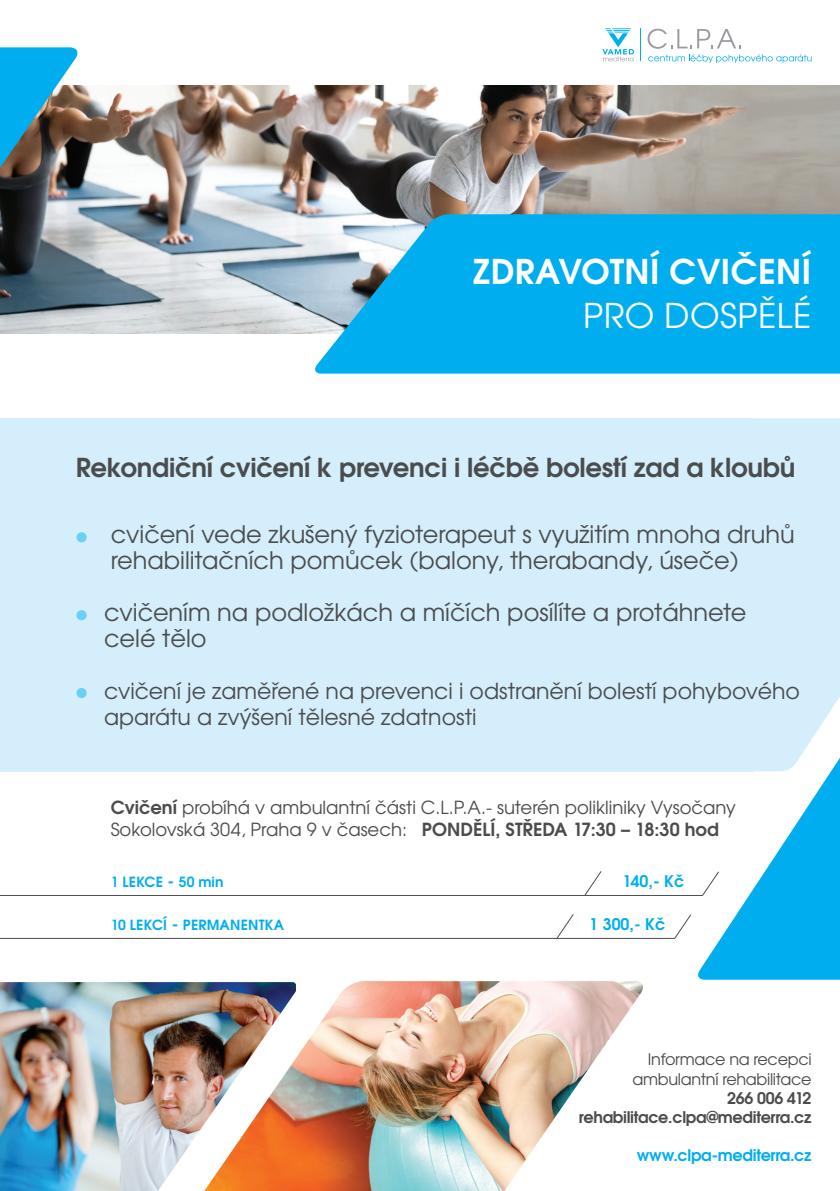
<style>
.page{position:relative;width:840px;height:1191px;background:#fff}
.page>*{position:absolute;margin:0;border:0;box-sizing:border-box;transform-origin:0 0}
.t1{font:34px "Avant Gar Got Itc LOT Dem";letter-spacing:.015em;color:#fff}
.t2{font:34px "Avant Gar Got Itc LOT Boo";letter-spacing:.015em;color:#fff}
.t3{font:26px "Avant Gar Got Itc LOT Dem";letter-spacing:-.01em;color:#4b4c4d}
.t4{font:24px/26px "Avant Gar Got Itc LOT Boo";color:#4b4c4d}
.t5{font:22px/26px "Avant Gar Got Itc LOT Boo";color:#4b4c4d}
.t6{font:18px "Avant Gar Got Itc LOT Boo";color:#4b4c4d}
.t7{font:16px "Avant Gar Got Itc LOT Boo";letter-spacing:-.02em;color:#4b4c4d}
.t8{font:16px "Avant Gar Got Itc LOT Dem";letter-spacing:-.02em;color:#4b4c4d}
.t9{font:16px "Avant Gar Got Itc LOT Dem";letter-spacing:-.02em;color:#00aeef}
.t10{font:14px "Avant Gar Got Itc LOT Dem";letter-spacing:.015em;color:#00aeef}
.s1{font-family:"Avant Gar Got Itc LOT Dem"}
.s2{font-size:16px}
</style>
<div class="page">
<img style="left:0;top:85px;width:839px;height:248px">
<img style="left:0;top:982px;width:204px;height:209px">
<svg style="left:313px;top:214px;width:526px;height:159px;background:#16b1eb"></svg>
<img style="left:0;top:47px;width:80px;height:175px">
<svg style="left:602px;top:28px;width:31px;height:33px"></svg>
<hr style="left:639px;top:28px;width:1px;height:33px;background:#00aeef">
<svg style="left:647px;top:29px;width:164px;height:34px"></svg>
<div style="left:753px;top:418px;width:86px;height:136px;background:#d4effb"></div>
<svg style="left:695px;top:554px;width:144px;height:425px"></svg>
<div style="left:0;top:418px;width:753px;height:353px;background:#d4effb"></div>
<img style="left:204px;top:981px;width:439px;height:210px">
<hr style="left:0;top:938px;width:674px;height:1px;background:#4b4c4d">
<svg style="left:555px;top:914px;width:19px;height:25px"></svg>
<svg style="left:672px;top:914px;width:19px;height:25px"></svg>
<div style="left:76px;top:532px;width:11px;height:10px;background:#6bcff6;border-radius:50%"></div>
<div style="left:76px;top:610px;width:11px;height:10px;background:#6bcff6;border-radius:50%"></div>
<div style="left:76px;top:688px;width:11px;height:10px;background:#6bcff6;border-radius:50%"></div>
<hr style="left:0;top:895px;width:702px;height:1px;background:#4b4c4d">
<svg style="left:584px;top:871px;width:18px;height:24px"></svg>
<svg style="left:700px;top:870px;width:19px;height:27px"></svg>
<p class="t1" style="left:473px;top:250px;width:339px">ZDRAVOTNÍ CVIČENÍ</p>
<p class="t2" style="left:582px;top:295px;width:230px">PRO DOSPĚLÉ</p>
<p class="t3" style="left:76px;top:451px;width:720px">Rekondiční cvičení k prevenci i léčbě bolestí zad a kloubů</p>
<p class="t4" style="left:111px;top:521px;width:685px">cvičení vede zkušený fyzioterapeut s využitím mnoha druhů rehabilitačních pomůcek (balony, therabandy, úseče)</p>
<p class="t4" style="left:104px;top:599px;width:643px">cvičením na podložkách a míčích posílíte a protáhnete celé tělo</p>
<p class="t5" style="left:104px;top:678px;width:697px">cvičení je zaměřené na prevenci i odstranění bolestí pohybového aparátu a zvýšení tělesné zdatnosti</p>
<p class="t6" style="left:111px;top:797px;width:626px"><span class="s1">Cvičení</span> probíhá v ambulantní části C.L.P.A.- suterén polikliniky Vysočany</p>
<p class="t6" style="left:111px;top:819px;width:609px">Sokolovská 304, Praha 9 v časech: <span class="s1">PONDĚLÍ, STŘEDA 17:30 – 18:30 hod</span></p>
<p class="t10" style="left:111px;top:873px;width:114px">1 LEKCE <span class="s2">-</span> 50 min</p>
<p class="t9" style="left:622px;top:871px;width:63px">140,- Kč</p>
<p class="t10" style="left:111px;top:916px;width:175px">10 LEKCÍ <span class="s2">-</span> PERMANENTKA</p>
<p class="t9" style="left:589px;top:914px;width:78px">1 300,- Kč</p>
<p class="t7" style="left:647px;top:1049px;width:165px">Informace na recepci</p>
<p class="t7" style="left:632px;top:1068px;width:180px">ambulantní rehabilitace</p>
<p class="t8" style="left:726px;top:1087px;width:86px">266 006 412</p>
<p class="t8" style="left:578px;top:1106px;width:234px">rehabilitace.clpa@mediterra.cz</p>
<p class="t9" style="left:636px;top:1145px;width:176px">www.clpa-mediterra.cz</p>
</div>
